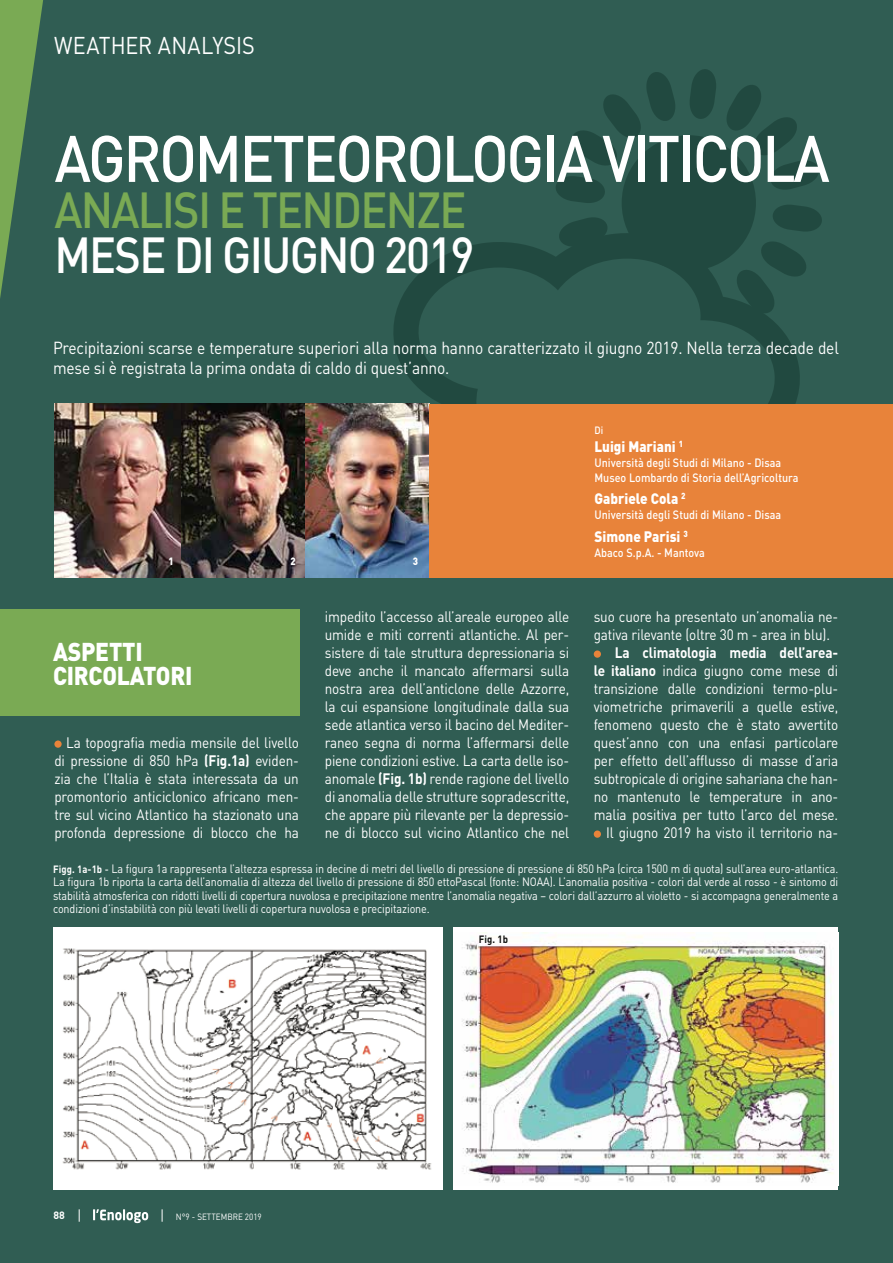
<style>
.page{position:relative;width:893px;height:1263px;background:#305d53}
.page>*{position:absolute;margin:0;border:0;box-sizing:border-box;transform-origin:0 0}
.t1{font:500 64.65px "DIN";letter-spacing:-.04em;color:#fff;scale:.9 1}
.t2{font:500 49.95px "DIN";letter-spacing:-.04em;color:#7aaa54;scale:.9 1}
.t3{font:500 49.95px "DIN";letter-spacing:-.04em;color:#fff;scale:.9 1}
.t4{font:900 25.5px/24px "DIN";letter-spacing:-.01em;color:#fff;scale:.9 1}
.t5{font:24px "DIN";letter-spacing:.005em;color:#fff;scale:.9 1}
.t6{font:17.25px/19.5px "DIN";letter-spacing:-.01em;color:#fff;scale:.9 1}
.t7{font:15px/18px "DIN";letter-spacing:-.01em;color:#fff;text-align:justify;scale:.9 1}
.t8{font:900 15px "DIN";color:#fff;scale:.9 1}
.t9{font:12px/13.5px "DIN";letter-spacing:-.01em;color:#fff;text-align:justify;scale:.9 1}
.t10{font:500 12px/15px "DIN";color:#fff;scale:.9 1}
.t11{font:700 10.5px "DIN";color:#121212;scale:.9 1}
.t12{font:900 10.5px "DIN";color:#fff;scale:.9 1}
.t13{font:700 10.5px "DIN";color:#fff}
.t14{font:500 10.5px "DIN";color:#fff;scale:.9 1}
.t15{font:9px "DIN";color:#fff;scale:.9 1}
.s1{font-weight:700}
.s2{font-weight:700;font-size:10.5px}
.s3{font-weight:500;font-size:10.5px}
</style>
<div class="page">
<svg style="left:0;top:0;width:43px;height:298px"></svg>
<svg style="left:93px;top:1209px;width:55px;height:14px"></svg>
<svg style="left:79px;top:1209px;width:1px;height:13px"></svg>
<svg style="left:162px;top:1209px;width:1px;height:13px"></svg>
<div style="left:622px;top:135px;width:134px;height:136px;background:#214940;border-radius:50%"></div>
<svg style="left:690px;top:69px;width:26px;height:50px"></svg>
<svg style="left:773px;top:205px;width:49px;height:27px"></svg>
<svg style="left:556px;top:176px;width:49px;height:27px"></svg>
<svg style="left:560px;top:217px;width:47px;height:16px"></svg>
<svg style="left:727px;top:85px;width:92px;height:105px"></svg>
<svg style="left:572px;top:72px;width:104px;height:94px"></svg>
<svg style="left:392px;top:233px;width:412px;height:171px"></svg>
<img style="left:305px;top:404px;width:125px;height:173px">
<img style="left:181px;top:404px;width:124px;height:173px">
<img style="left:54px;top:404px;width:127px;height:173px">
<div style="left:430px;top:404px;width:463px;height:173px;background:#e8833a"></div>
<div style="left:0;top:609px;width:300px;height:107px;background:#7aaa54"></div>
<div style="left:54px;top:927px;width:389px;height:262px;background:#fff"></div>
<img style="left:62px;top:948px;width:370px;height:222px">
<div style="left:453px;top:927px;width:385px;height:262px;background:#fff"></div>
<img style="left:462px;top:932px;width:372px;height:251px">
<div style="left:54px;top:740px;width:8px;height:8px;background:#e8833a;border-radius:50%"></div>
<div style="left:594px;top:650px;width:7px;height:8px;background:#e8833a;border-radius:50%"></div>
<div style="left:594px;top:830px;width:7px;height:8px;background:#e8833a;border-radius:50%"></div>
<h3 class="t5" style="left:54px;top:30px;width:225px">WEATHER ANALYSIS</h3>
<h1 class="t1" style="left:55px;top:117px;width:863px">AGROMETEOROLOGIA VITICOLA</h1>
<h2 class="t2" style="left:55px;top:178px;width:459px">ANALISI E TENDENZE</h2>
<h2 class="t3" style="left:55px;top:223px;width:468px">MESE DI GIUGNO 2019</h2>
<p class="t6" style="left:53px;top:338px;width:875px">Precipitazioni scarse e temperature superiori alla norma hanno caratterizzato il giugno 2019. Nella terza decade del mese si è registrata la prima ondata di caldo di quest’anno.</p>
<p class="t12" style="left:168px;top:555px;width:7px">1</p>
<p class="t12" style="left:291px;top:555px;width:7px">2</p>
<p class="t12" style="left:413px;top:555px;width:7px">3</p>
<p class="t14" style="left:594px;top:423px;width:11px">Di</p>
<p class="t8" style="left:594px;top:436px;width:100px">Luigi Mariani <sup>1</sup></p>
<p class="t10" style="left:594px;top:454px;width:228px">Università degli Studi di Milano - Disaa<br>Museo Lombardo di Storia dell’Agricoltura</p>
<p class="t8" style="left:594px;top:489px;width:103px">Gabriele Cola <sup>2</sup></p>
<p class="t10" style="left:594px;top:507px;width:209px">Università degli Studi di Milano - Disaa</p>
<p class="t8" style="left:594px;top:526px;width:105px">Simone Parisi <sup>3</sup></p>
<p class="t10" style="left:594px;top:544px;width:124px">Abaco S.p.A. - Mantova</p>
<h3 class="t4" style="left:53px;top:639px;width:156px">ASPETTI<br>CIRCOLATORI</h3>
<p class="t7" style="left:54px;top:733px;width:273px;text-indent:12px">La topografia media mensile del livello di pressione di 850 hPa <span class="s1">(Fig.1a)</span> eviden&shy;zia che l’Italia è stata interessata da un promontorio anticiclonico africano men&shy;tre sul vicino Atlantico ha stazionato una profonda depressione di blocco che ha</p>
<p class="t7" style="left:325px;top:607px;width:273px">impedito l’accesso all’areale europeo alle umide e miti correnti atlantiche. Al per&shy;sistere di tale struttura depressionaria si deve anche il mancato affermarsi sulla nostra area dell’anticlone delle Azzorre, la cui espansione longitudinale dalla sua sede atlantica verso il bacino del Mediter&shy;raneo segna di norma l’affermarsi delle piene condizioni estive. La carta delle iso&shy;anomale <span class="s1">(Fig. 1b)</span> rende ragione del livello di anomalia delle strutture sopradescritte, che appare più rilevante per la depressio&shy;ne di blocco sul vicino Atlantico che nel</p>
<p class="t7" style="left:594px;top:607px;width:273px">suo cuore ha presentato un’anomalia ne&shy;gativa rilevante (oltre 30 m - area in blu).</p>
<p class="t7" style="left:594px;top:643px;width:273px;text-align:right"><span class="s1">La climatologia media dell’area-<br>le italiano</span> indica giugno come mese di transizione dalle condizioni termo-plu&shy;viometriche primaverili a quelle estive, fenomeno questo che è stato avvertito quest’anno con una enfasi particolare per effetto dell’afflusso di masse d’aria subtropicale di origine sahariana che han&shy;no mantenuto le temperature in ano&shy;malia positiva per tutto l’arco del mese.<br>Il giugno 2019 ha visto il territorio na-</p>
<p class="t9" style="left:53px;top:861px;width:874px"><span class="s2">Figg. 1a-1b</span> <span class="s3">-</span> La figura 1a rappresenta l’altezza espressa in decine di metri del livello di pressione di pressione di 850 hPa (circa 1500 m di quota) sull’area euro-atlantica.<br>La figura 1b riporta la carta dell’anomalia di altezza del livello di pressione di 850 ettoPascal (fonte: NOAA). L’anomalia positiva - colori dal verde al rosso - è sintomo di stabilità atmosferica con ridotti livelli di copertura nuvolosa e precipitazione mentre l’anomalia negativa – colori dall’azzurro al violetto - si accompagna generalmente a condizioni d’instabilità con più levati livelli di copertura nuvolosa e precipitazione.</p>
<p class="t11" style="left:479px;top:932px;width:34px">Fig. 1b</p>
<p class="t13" style="left:54px;top:1208px;width:13px">88</p>
<p class="t15" style="left:176px;top:1211px;width:97px">N°9 - SETTEMBRE 2019</p>
</div>
